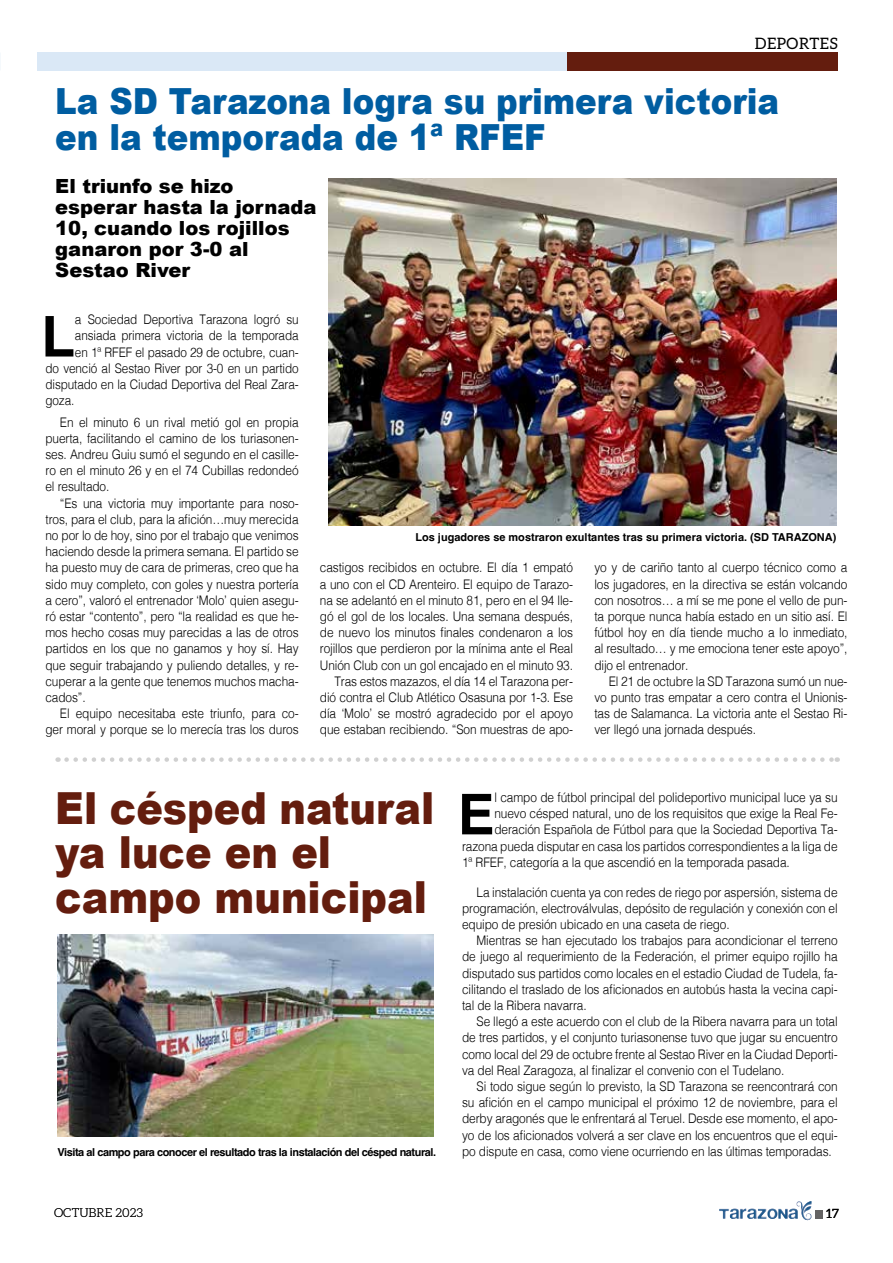
<style>
.page{position:relative;width:893px;height:1263px;background:#fff}
.page>*{position:absolute;margin:0;border:0;box-sizing:border-box;transform-origin:0 0}
.t1{font:700 56.25px "Helvetica";color:#000}
.t2{font:900 44.25px/44.2px "Arial";color:#641d0e;scale:.9 1}
.t3{font:900 36px/36px "Arial";color:#005da1;scale:.9 1}
.t4{font:900 19.5px/21px "Arial";color:#000}
.t5{font:15.75px "Aleo";letter-spacing:.03em;color:#000}
.t6{font:300 13.2px/16.2px "Helvetica";letter-spacing:-.01em;color:#000;text-align:justify;scale:.9 1}
.t7{font:300 13.2px "Helvetica";letter-spacing:-.01em;color:#000;scale:.89 1}
.t8{font:12.75px "Aleo";color:#000}
.t9{font:300 12.3px "Aleo";color:#000}
.t10{font:700 10.95px "Helvetica";letter-spacing:-.04em;color:#000}
.t11{font:700 10.95px "Helvetica";color:#000}
</style>
<div class="page">
<div style="left:547px;top:52px;width:291px;height:18px;background:#641d0e"></div>
<div style="left:37px;top:52px;width:530px;height:18px;background:#dae8f6"></div>
<div style="left:815px;top:1210px;width:8px;height:9px;background:#646363"></div>
<svg style="left:803px;top:1201px;width:8px;height:6px"></svg>
<img style="left:58px;top:935px;width:375px;height:201px">
<img style="left:328px;top:179px;width:508px;height:346px">
<svg style="left:67px;top:757px;width:771px;height:5px"></svg>
<p class="t5" style="left:755px;top:34px;width:84px">DEPORTES</p>
<h3 class="t3" style="left:55px;top:82px;width:806px">La SD Tarazona logra su primera victoria en la temporada de 1ª RFEF</h3>
<h3 class="t4" style="left:55px;top:175px;width:263px">El triunfo se hizo esperar hasta la jornada<br>10, cuando los rojillos ganaron por 3-0 al<br>Sestao River</h3>
<h1 class="t1" style="left:41px;top:302px;width:35px">L</h1>
<p class="t6" style="left:75px;top:310px;width:250px">a Sociedad Deportiva Tarazona logró su</p>
<p class="t7" style="left:75px;top:324px;width:253px">ansiada primera victoria de la temporada</p>
<p class="t7" style="left:75px;top:341px;width:253px">en 1ª RFEF el pasado 29 de octubre, cuan-</p>
<p class="t7" style="left:45px;top:357px;width:286px">do venció al Sestao River por 3-0 en un partido</p>
<p class="t7" style="left:45px;top:373px;width:286px">disputado en la Ciudad Deportiva del Real Zara-</p>
<p class="t7" style="left:45px;top:389px;width:34px">goza.</p>
<p class="t6" style="left:45px;top:413px;width:283px;text-indent:14px">En el minuto 6 un rival metió gol en propia puerta, facilitando el camino de los turiasonen&shy;ses. Andreu Guiu sumó el segundo en el casille&shy;ro en el minuto 26 y en el 74 Cubillas redondeó el resultado.</p>
<p class="t6" style="left:45px;top:494px;width:283px;text-indent:14px">“Es una victoria muy importante para noso&shy;tros, para el club, para la afición…muy merecida no por lo de hoy, sino por el trabajo que venimos haciendo desde la primera semana. El partido se ha puesto muy de cara de primeras, creo que ha sido muy completo, con goles y nuestra portería a cero”, valoró el entrenador ‘Molo’ quien asegu&shy;ró estar “contento”, pero “la realidad es que he&shy;mos hecho cosas muy parecidas a las de otros partidos en los que no ganamos y hoy sí. Hay que seguir trabajando y puliendo detalles, y re&shy;cuperar a la gente que tenemos muchos macha&shy;cados”.</p>
<p class="t6" style="left:45px;top:704px;width:283px;text-align:right">El equipo necesitaba este triunfo, para co&shy;ger moral y porque se lo merecía tras los duros</p>
<p class="t11" style="left:415px;top:531px;width:422px">Los jugadores se mostraron exultantes tras su primera victoria. (SD TARAZONA)</p>
<p class="t6" style="left:320px;top:559px;width:283px;text-align:right">castigos recibidos en octubre. El día 1 empató a uno con el CD Arenteiro. El equipo de Tarazo&shy;na se adelantó en el minuto 81, pero en el 94 lle&shy;gó el gol de los locales. Una semana después, de nuevo los minutos finales condenaron a los rojillos que perdieron por la mínima ante el Real Unión Club con un gol encajado en el minuto 93.<br>Tras estos mazazos, el día 14 el Tarazona per&shy;dió contra el Club Atlético Osasuna por 1-3. Ese día ‘Molo’ se mostró agradecido por el apoyo que estaban recibiendo. “Son muestras de apo-</p>
<p class="t6" style="left:594px;top:559px;width:283px">yo y de cariño tanto al cuerpo técnico como a los jugadores, en la directiva se están volcando con nosotros… a mí se me pone el vello de pun&shy;ta porque nunca había estado en un sitio así. El fútbol hoy en día tiende mucho a lo inmediato, al resultado… y me emociona tener este apoyo”, dijo el entrenador.</p>
<p class="t6" style="left:594px;top:672px;width:283px;text-indent:14px">El 21 de octubre la SD Tarazona sumó un nue&shy;vo punto tras empatar a cero contra el Unionis&shy;tas de Salamanca. La victoria ante el Sestao Ri&shy;ver llegó una jornada después.</p>
<h2 class="t2" style="left:55px;top:785px;width:423px">El césped natural ya luce en el campo municipal</h2>
<p class="t10" style="left:58px;top:1145px;width:380px">Visita al campo para conocer el resultado tras la instalación del césped natural.</p>
<p class="t9" style="left:54px;top:1205px;width:91px">OCTUBRE 2023</p>
<h1 class="t1" style="left:458px;top:780px;width:38px">E</h1>
<p class="t6" style="left:494px;top:788px;width:383px">l campo de fútbol principal del polideportivo municipal luce ya su</p>
<p class="t6" style="left:494px;top:804px;width:383px">nuevo césped natural, uno de los requisitos que exige la Real Fe-</p>
<p class="t6" style="left:494px;top:821px;width:383px">deración Española de Fútbol para que la Sociedad Deportiva Ta-</p>
<p class="t6" style="left:462px;top:837px;width:419px">razona pueda disputar en casa los partidos correspondientes a la liga de</p>
<p class="t6" style="left:462px;top:853px;width:366px">1ª RFEF, categoría a la que ascendió en la temporada pasada.</p>
<p class="t6" style="left:462px;top:883px;width:419px;text-indent:14px">La instalación cuenta ya con redes de riego por aspersión, sistema de programación, electroválvulas, depósito de regulación y conexión con el equipo de presión ubicado en una caseta de riego.</p>
<p class="t6" style="left:462px;top:931px;width:419px;text-indent:14px">Mientras se han ejecutado los trabajos para acondicionar el terreno de juego al requerimiento de la Federación, el primer equipo rojillo ha disputado sus partidos como locales en el estadio Ciudad de Tudela, fa&shy;cilitando el traslado de los aficionados en autobús hasta la vecina capi&shy;tal de la Ribera navarra.</p>
<p class="t6" style="left:462px;top:1012px;width:419px;text-indent:14px">Se llegó a este acuerdo con el club de la Ribera navarra para un total de tres partidos, y el conjunto turiasonense tuvo que jugar su encuentro como local del 29 de octubre frente al Sestao River en la Ciudad Deporti&shy;va del Real Zaragoza, al finalizar el convenio con el Tudelano.</p>
<p class="t6" style="left:462px;top:1077px;width:419px;text-indent:14px">Si todo sigue según lo previsto, la SD Tarazona se reencontrará con su afición en el campo municipal el próximo 12 de noviembre, para el derby aragonés que le enfrentará al Teruel. Desde ese momento, el apo&shy;yo de los aficionados volverá a ser clave en los encuentros que el equi&shy;po dispute en casa, como viene ocurriendo en las últimas temporadas.</p>
<p class="t8" style="left:826px;top:1207px;width:14px">17</p>
</div>
